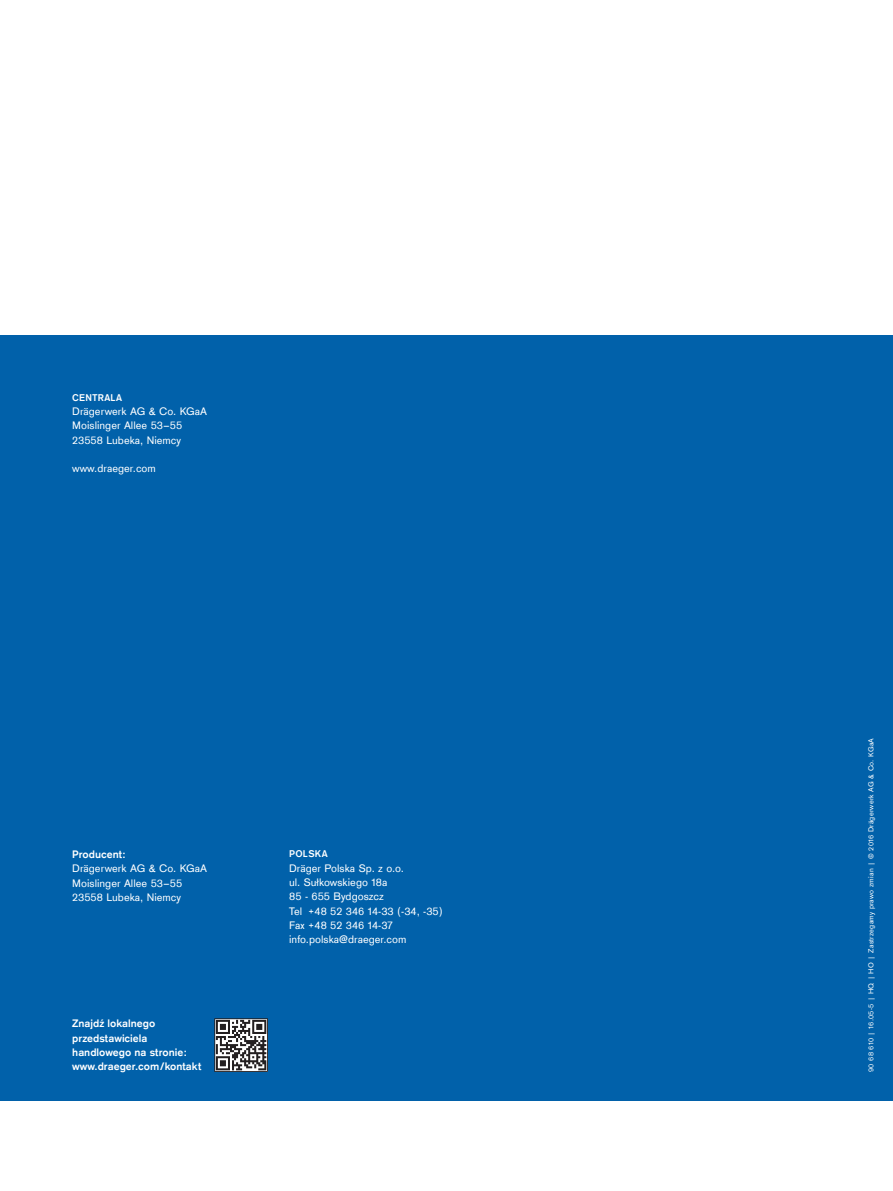
<style>
.page{position:relative;width:893px;height:1191px;background:#fff}
.page>*{position:absolute;margin:0;border:0;box-sizing:border-box;transform-origin:0 0}
.t1{font:11.25px/14.2px "Draeger Sans Global";color:#fff}
.t2{font:700 11.25px/14.2px "Draeger Sans Global";color:#fff}
.t3{font:700 10.2px "Draeger Sans Global";letter-spacing:.03em;color:#fff}
.t4{font:7.5px "Draeger Sans Global";letter-spacing:.025em;color:#fff}
</style>
<div class="page">
<div style="left:0;top:335px;width:893px;height:765px;background:#0161aa"></div>
<svg style="left:214px;top:1018px;width:54px;height:53px;background:#888788"></svg>
<p class="t3" style="left:72px;top:391px;width:51px">CENTRALA</p>
<p class="t1" style="left:72px;top:404px;width:136px">Drägerwerk AG &amp; Co. KGaA<br>Moislinger Allee 53–55<br>23558 Lubeka, Niemcy</p>
<p class="t1" style="left:72px;top:461px;width:85px">www.draeger.com</p>
<p class="t2" style="left:72px;top:847px;width:55px">Producent:</p>
<p class="t1" style="left:72px;top:861px;width:136px">Drägerwerk AG &amp; Co. KGaA<br>Moislinger Allee 53–55<br>23558 Lubeka, Niemcy</p>
<p class="t2" style="left:72px;top:1016px;width:131px">Znajdź lokalnego przedstawiciela handlowego na stronie: www.draeger.com/kontakt</p>
<p class="t3" style="left:289px;top:848px;width:40px">POLSKA</p>
<p class="t1" style="left:289px;top:860px;width:155px">Dräger Polska Sp. z o.o.<br>ul. Sułkowskiego 18a<br>85 - 655 Bydgoszcz<br>Tel +48 52 346 14-33 (-34, -35)<br>Fax +48 52 346 14-37 info.polska@draeger.com</p>
<p class="t4" style="left:866px;top:1071px;width:335px;rotate:-90deg">90 68 610 | 16.05-5 | HQ | HO | Zastrzegamy prawo zmian | © 2016 Drägerwerk AG &amp; Co. KGaA</p>
</div>
